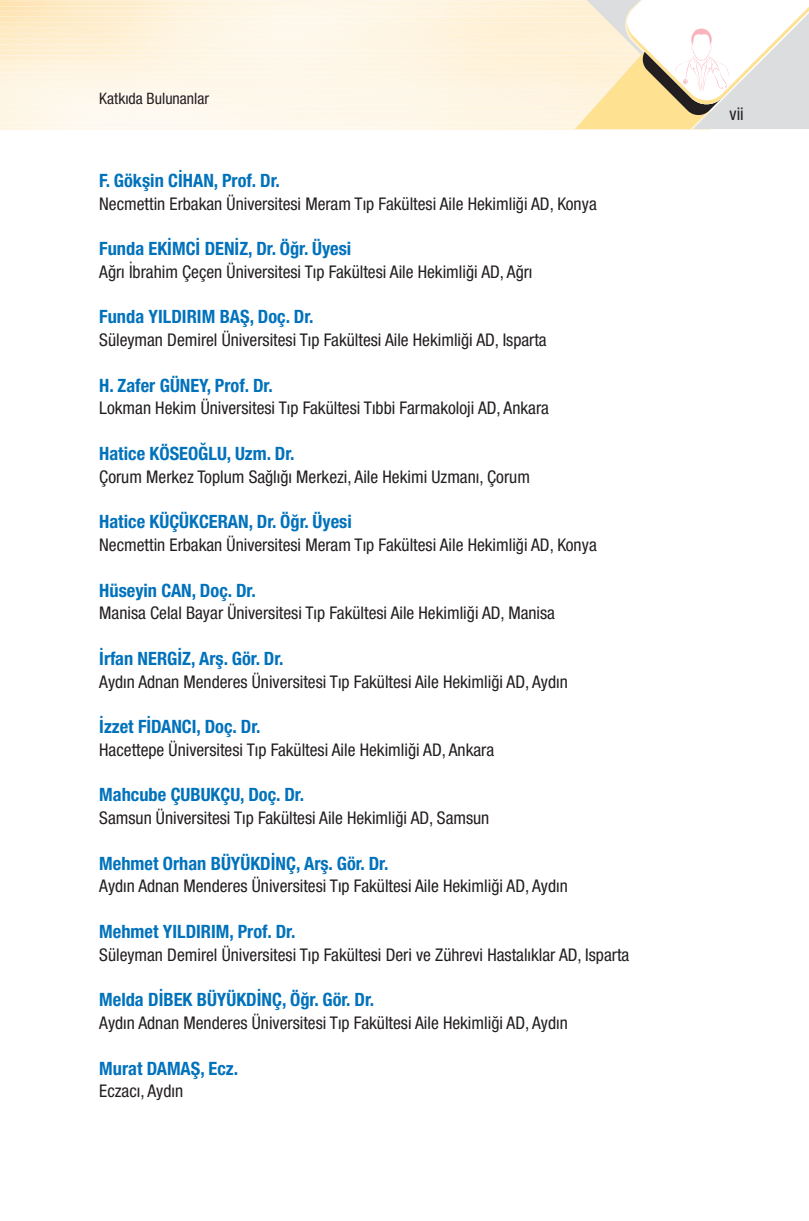
<style>
.page{position:relative;width:809px;height:1221px;background:#fff}
.page>*{position:absolute;margin:0;border:0;box-sizing:border-box;transform-origin:0 0}
.t1{font:700 18.38px "Helvetica 77 Cn";color:#0072bc}
.t2{font:17.5px "Helvetica 57 Cn";color:#231f20}
.t3{font:15.75px "Helvetica 57 Cn";color:#231f20}
</style>
<div class="page">
<svg style="left:575px;top:0;width:234px;height:129px"></svg>
<p class="t3" style="left:99px;top:89px;width:111px">Katkıda Bulunanlar</p>
<p class="t1" style="left:99px;top:169px;width:182px">F. Gökşin CİHAN, Prof. Dr.</p>
<p class="t2" style="left:99px;top:193px;width:499px">Necmettin Erbakan Üniversitesi Meram Tıp Fakültesi Aile Hekimliği AD, Konya</p>
<p class="t1" style="left:99px;top:237px;width:253px">Funda EKİMCİ DENİZ, Dr. Öğr. Üyesi</p>
<p class="t2" style="left:99px;top:261px;width:435px">Ağrı İbrahim Çeçen Üniversitesi Tıp Fakültesi Aile Hekimliği AD, Ağrı</p>
<p class="t1" style="left:99px;top:306px;width:216px">Funda YILDIRIM BAŞ, Doç. Dr.</p>
<p class="t2" style="left:99px;top:330px;width:449px">Süleyman Demirel Üniversitesi Tıp Fakültesi Aile Hekimliği AD, Isparta</p>
<p class="t1" style="left:99px;top:374px;width:175px">H. Zafer GÜNEY, Prof. Dr.</p>
<p class="t2" style="left:99px;top:398px;width:451px">Lokman Hekim Üniversitesi Tıp Fakültesi Tıbbi Farmakoloji AD, Ankara</p>
<p class="t1" style="left:99px;top:442px;width:197px">Hatice KÖSEOĞLU, Uzm. Dr.</p>
<p class="t2" style="left:99px;top:466px;width:432px">Çorum Merkez Toplum Sağlığı Merkezi, Aile Hekimi Uzmanı, Çorum</p>
<p class="t1" style="left:99px;top:510px;width:254px">Hatice KÜÇÜKCERAN, Dr. Öğr. Üyesi</p>
<p class="t2" style="left:99px;top:534px;width:499px">Necmettin Erbakan Üniversitesi Meram Tıp Fakültesi Aile Hekimliği AD, Konya</p>
<p class="t1" style="left:99px;top:579px;width:158px">Hüseyin CAN, Doç. Dr.</p>
<p class="t2" style="left:99px;top:603px;width:457px">Manisa Celal Bayar Üniversitesi Tıp Fakültesi Aile Hekimliği AD, Manisa</p>
<p class="t1" style="left:99px;top:647px;width:186px">İrfan NERGİZ, Arş. Gör. Dr.</p>
<p class="t2" style="left:99px;top:671px;width:470px">Aydın Adnan Menderes Üniversitesi Tıp Fakültesi Aile Hekimliği AD, Aydın</p>
<p class="t1" style="left:99px;top:715px;width:163px">İzzet FİDANCI, Doç. Dr.</p>
<p class="t2" style="left:99px;top:739px;width:396px">Hacettepe Üniversitesi Tıp Fakültesi Aile Hekimliği AD, Ankara</p>
<p class="t1" style="left:99px;top:783px;width:206px">Mahcube ÇUBUKÇU, Doç. Dr.</p>
<p class="t2" style="left:99px;top:807px;width:391px">Samsun Üniversitesi Tıp Fakültesi Aile Hekimliği AD, Samsun</p>
<p class="t1" style="left:99px;top:852px;width:291px">Mehmet Orhan BÜYÜKDİNÇ, Arş. Gör. Dr.</p>
<p class="t2" style="left:99px;top:876px;width:470px">Aydın Adnan Menderes Üniversitesi Tıp Fakültesi Aile Hekimliği AD, Aydın</p>
<p class="t1" style="left:99px;top:920px;width:198px">Mehmet YILDIRIM, Prof. Dr.</p>
<p class="t2" style="left:99px;top:944px;width:531px">Süleyman Demirel Üniversitesi Tıp Fakültesi Deri ve Zührevi Hastalıklar AD, Isparta</p>
<p class="t1" style="left:99px;top:988px;width:276px">Melda DİBEK BÜYÜKDİNÇ, Öğr. Gör. Dr.</p>
<p class="t2" style="left:99px;top:1012px;width:470px">Aydın Adnan Menderes Üniversitesi Tıp Fakültesi Aile Hekimliği AD, Aydın</p>
<p class="t1" style="left:99px;top:1056px;width:140px">Murat DAMAŞ, Ecz.</p>
<p class="t2" style="left:99px;top:1080px;width:85px">Eczacı, Aydın</p>
<p class="t2" style="left:729px;top:103px;width:16px">vii</p>
</div>
